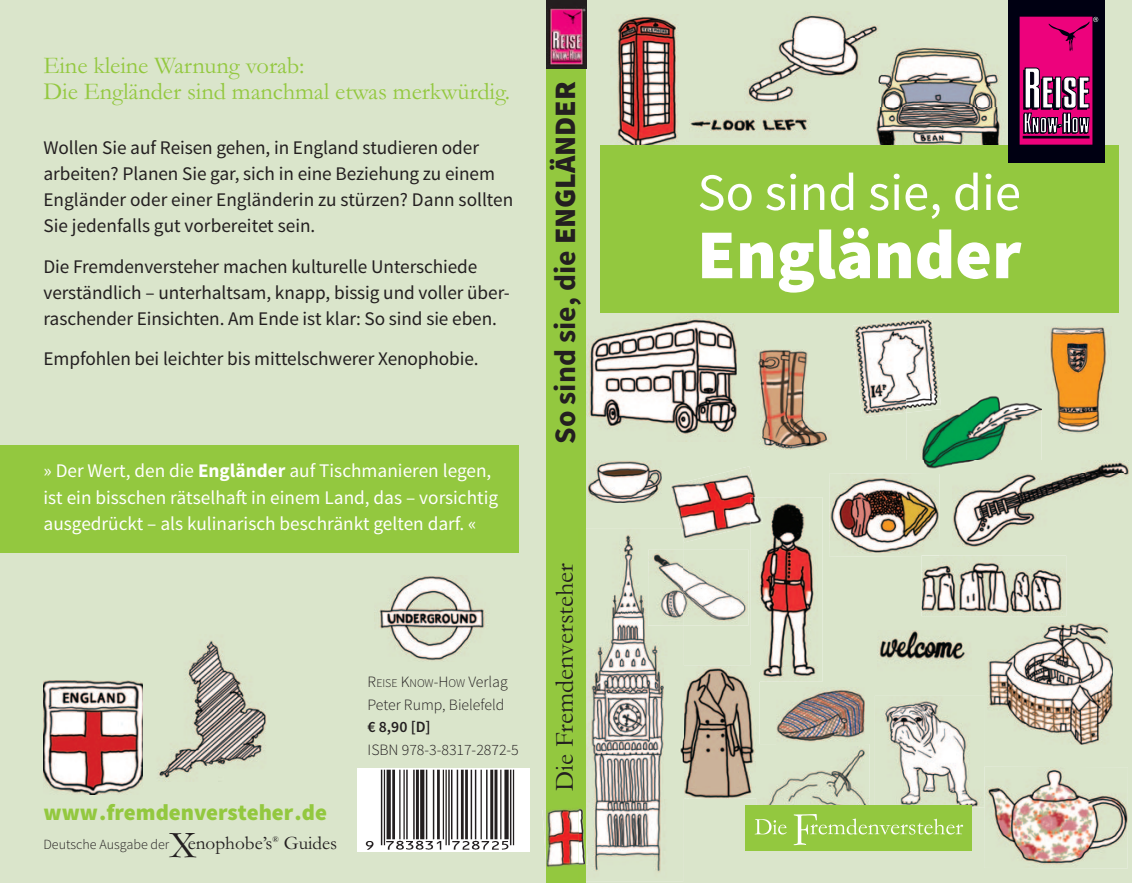
<style>
.page{position:relative;width:1132px;height:883px;background:#fff}
.page>*{position:absolute;margin:0;border:0;box-sizing:border-box;transform-origin:0 0}
.t1{font:900 70px "Source Sans Pro";color:#fff}
.t2{font:52.5px "Source Sans Pro";color:#fff}
.t3{font:38.5px "Garamond";color:#231f20}
.t4{font:700 29.75px "Source Sans Pro";color:#231f20}
.t5{font:26.25px "Garamond";color:#231f20}
.t6{font:24.5px/26.2px "Garamond";letter-spacing:-.005em;color:#93c83f}
.t7{font:900 22.75px "Source Sans Pro";color:#93c83f}
.t8{font:19.25px/26.2px "Source Sans Pro";letter-spacing:-.005em;color:#231f20}
.t9{font:19.25px/26.2px "Source Sans Pro";color:#fff}
.t10{font:19.25px "Garamond";color:#231f20}
.t11{font:300 15.75px/22.8px "Source Sans Pro";color:#231f20}
.t12{font:600 15.75px "Source Sans Pro";color:#231f20}
.t13{font:300 14px "Source Sans Pro";color:#231f20}
.t14{font:8.4px "Garamond";color:#231f20}
.s1{font-weight:700}
.s2{font-family:"Garamond";font-weight:400;font-size:19.25px}
.s3{font-size:11.9px}
.s4{font-weight:900}
</style>
<div class="page">
<div style="left:0;top:0;width:1131px;height:883px;background:#dae5cb"></div>
<div style="left:546px;top:0;width:39px;height:883px;background:#93c83f"></div>
<img style="left:670px;top:466px;width:86px;height:76px">
<img style="left:43px;top:681px;width:101px;height:113px">
<img style="left:986px;top:623px;width:126px;height:121px">
<img style="left:921px;top:556px;width:144px;height:60px">
<img style="left:874px;top:696px;width:110px;height:111px">
<img style="left:828px;top:473px;width:111px;height:84px">
<svg style="left:921px;top:556px;width:17px;height:1px"></svg>
<img style="left:683px;top:550px;width:65px;height:76px">
<img style="left:585px;top:309px;width:151px;height:132px">
<img style="left:585px;top:529px;width:98px;height:353px">
<img style="left:578px;top:836px;width:7px;height:29px">
<img style="left:578px;top:808px;width:6px;height:28px">
<svg style="left:680px;top:529px;width:3px;height:9px"></svg>
<img style="left:952px;top:473px;width:176px;height:73px">
<img style="left:1041px;top:461px;width:87px;height:12px">
<img style="left:755px;top:744px;width:114px;height:62px">
<img style="left:739px;top:350px;width:91px;height:99px">
<img style="left:776px;top:687px;width:87px;height:59px">
<img style="left:689px;top:112px;width:124px;height:26px">
<img style="left:863px;top:106px;width:144px;height:39px">
<img style="left:880px;top:38px;width:127px;height:68px">
<img style="left:374px;top:576px;width:115px;height:85px">
<img style="left:664px;top:666px;width:95px;height:133px">
<img style="left:755px;top:744px;width:4px;height:55px">
<img style="left:983px;top:767px;width:144px;height:101px">
<img style="left:983px;top:767px;width:1px;height:40px">
<img style="left:588px;top:461px;width:73px;height:42px">
<img style="left:610px;top:15px;width:70px;height:130px">
<img style="left:906px;top:409px;width:135px;height:64px">
<img style="left:941px;top:394px;width:100px;height:15px">
<img style="left:876px;top:630px;width:95px;height:42px">
<img style="left:852px;top:318px;width:87px;height:99px">
<img style="left:906px;top:394px;width:35px;height:19px">
<img style="left:744px;top:11px;width:136px;height:95px">
<img style="left:1044px;top:327px;width:67px;height:106px">
<img style="left:750px;top:497px;width:72px;height:185px">
<img style="left:750px;top:497px;width:13px;height:29px">
<img style="left:750px;top:666px;width:9px;height:16px">
<img style="left:144px;top:634px;width:126px;height:148px">
<img style="left:542px;top:810px;width:4px;height:53px">
<img style="left:546px;top:809px;width:32px;height:58px">
<img style="left:585px;top:836px;width:2px;height:29px">
<img style="left:546px;top:0;width:40px;height:69px">
<div style="left:0;top:445px;width:518px;height:107px;background:#93c83f"></div>
<div style="left:600px;top:145px;width:518px;height:167px;background:#93c83f"></div>
<div style="left:745px;top:806px;width:226px;height:45px;background:#93c83f"></div>
<svg style="left:793px;top:814px;width:169px;height:31px"></svg>
<svg style="left:755px;top:819px;width:31px;height:15px"></svg>
<img style="left:357px;top:769px;width:172px;height:83px">
<div style="left:1007px;top:0;width:96px;height:162px;background:#000012"></div>
<div style="left:1019px;top:17px;width:72px;height:127px;background:#ed027c"></div>
<div style="left:1019px;top:17px;width:73px;height:128px;border:1px solid #ed027c"></div>
<div style="left:1022px;top:136px;width:66px;height:2px;border:1px solid #000012"></div>
<svg style="left:1047px;top:17px;width:50px;height:34px"></svg>
<svg style="left:1023px;top:67px;width:66px;height:67px"></svg>
<p class="t6" style="left:43px;top:55px;width:468px">Eine kleine Warnung vorab:<br>Die Engländer sind manchmal etwas merkwürdig.</p>
<p class="t8" style="left:43px;top:136px;width:471px">Wollen Sie auf Reisen gehen, in England studieren oder arbeiten? Planen Sie gar, sich in eine Beziehung zu einem Engländer oder einer Engländerin zu stürzen? Dann sollten Sie jedenfalls gut vorbereitet sein.</p>
<p class="t8" style="left:43px;top:255px;width:467px">Die Fremdenversteher machen kulturelle Unterschiede verständlich – unterhaltsam, knapp, bissig und voller über&shy;raschender Einsichten. Am Ende ist klar: So sind sie eben.</p>
<p class="t8" style="left:43px;top:348px;width:436px">Empfohlen bei leichter bis mittelschwerer Xenophobie.</p>
<p class="t9" style="left:43px;top:460px;width:456px">» Der Wert, den die <span class="s1">Engländer</span> auf Tischmanieren legen, ist ein bisschen rätselhaft in einem Land, das – vorsichtig ausgedrückt – als kulinarisch beschränkt gelten darf. «</p>
<p class="t7" style="left:43px;top:804px;width:285px">www.fremdenversteher.de</p>
<h3 class="t3" style="left:169px;top:832px;width:28px">X</h3>
<p class="t10" style="left:284px;top:837px;width:55px">Guides</p>
<p class="t13" style="left:43px;top:839px;width:230px">Deutsche Ausgabe der <span class="s2">enophobe’s</span></p>
<p class="t14" style="left:272px;top:836px;width:8px">®</p>
<p class="t11" style="left:367px;top:672px;width:142px">R<span class="s3">EISE</span> K<span class="s3">NOW</span>-H<span class="s3">OW</span> Verlag<br>Peter Rump, Bielefeld</p>
<p class="t12" style="left:367px;top:718px;width:65px">€ 8,90 [D]</p>
<p class="t11" style="left:367px;top:740px;width:153px">ISBN 978-3-8317-2872-5</p>
<h3 class="t4" style="left:553px;top:444px;width:364px;rotate:-90deg">So sind sie, die <span class="s4">ENGLÄNDER</span></h3>
<h3 class="t5" style="left:555px;top:791px;width:230px;rotate:-90deg">Die Fremdenversteher</h3>
<h2 class="t2" style="left:697px;top:173px;width:325px">So sind sie, die</h2>
<h1 class="t1" style="left:696px;top:227px;width:326px">Engländer</h1>
</div>
